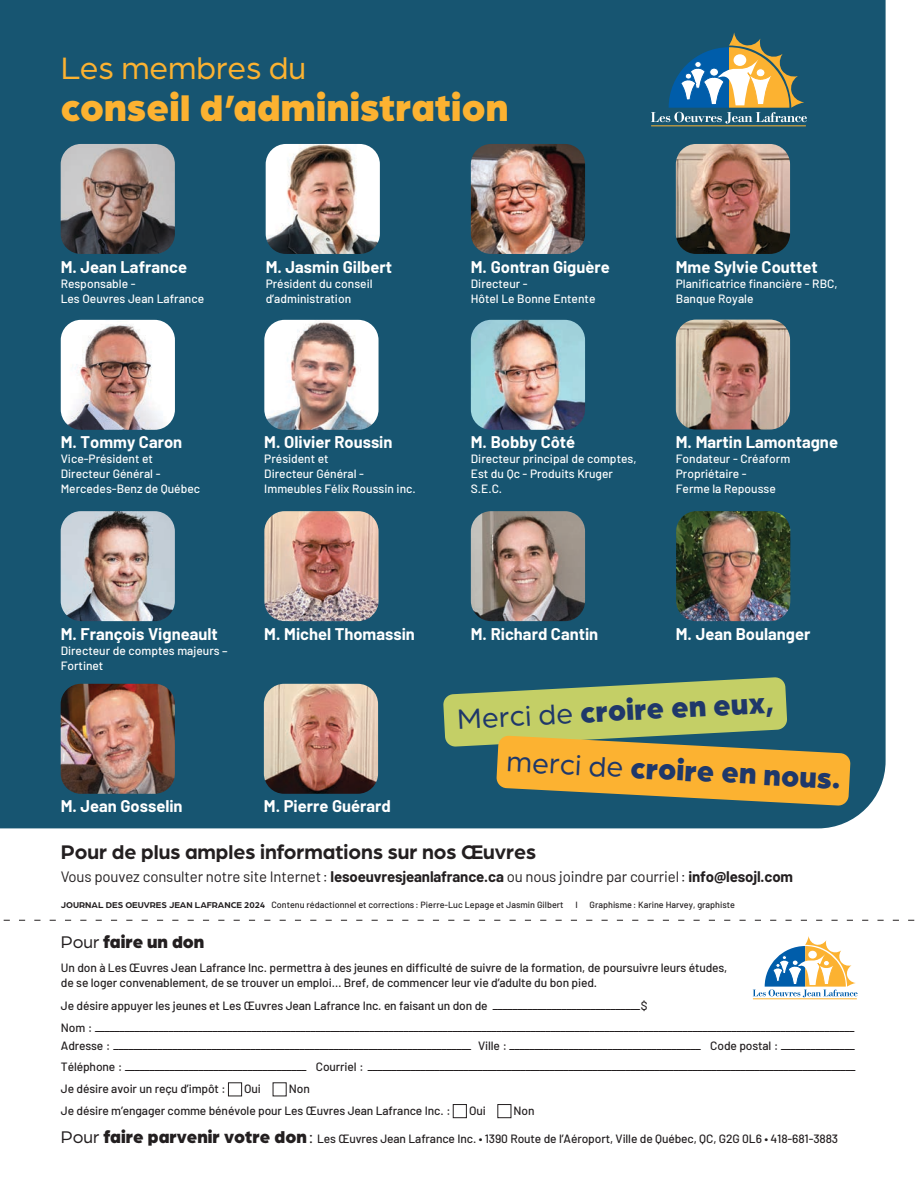
<style>
.page{position:relative;width:918px;height:1188px;background:#fff}
.page>*{position:absolute;margin:0;border:0;box-sizing:border-box;transform-origin:0 0}
.t1{font:900 39px "Arboria";letter-spacing:.01em;color:#fcb231}
.t2{font:33px "Arboria";color:#fcb231}
.t3{font:900 29.85px "Arboria";color:#1f386a}
.t4{font:700 21px "Arboria";color:#231f20}
.t5{font:900 18px "Arboria";color:#231f20}
.t6{font:700 16.5px "Barlow";color:#fff}
.t7{font:15px "Barlow";letter-spacing:-.01em;color:#231f20}
.t8{font:500 12px/21.8px "Barlow";letter-spacing:-.01em;color:#231f20}
.t9{font:500 12px/15px "Barlow";color:#fff}
.t10{font:500 9px "Barlow";color:#231f20}
.s1{font-weight:400}
.s2{font-weight:700}
.s3{font-family:"Arboria";font-weight:700}
.s4{font-family:"Arboria";font-weight:400;font-size:18px}
.s5{font-family:"Arboria";font-weight:900;font-size:18px}
</style>
<div class="page">
<div style="left:0;top:0;width:886px;height:828px;background:#175571"></div>
<svg style="left:3px;top:920px;width:912px;height:1px"></svg>
<hr style="left:753px;top:999px;width:104px;height:1px;background:#fcb231">
<svg style="left:753px;top:936px;width:105px;height:61px"></svg>
<svg style="left:228px;top:1082px;width:14px;height:14px"></svg>
<svg style="left:273px;top:1082px;width:14px;height:14px"></svg>
<svg style="left:453px;top:1104px;width:14px;height:14px"></svg>
<svg style="left:497px;top:1104px;width:15px;height:14px"></svg>
<svg style="left:443px;top:677px;width:408px;height:129px;background:#a09d56"></svg>
<hr style="left:651px;top:126px;width:155px;height:1px;background:#fcb231">
<svg style="left:651px;top:33px;width:156px;height:91px;background:#5c7f83"></svg>
<img style="left:266px;top:144px;width:114px;height:110px">
<img style="left:676px;top:144px;width:114px;height:110px">
<img style="left:676px;top:511px;width:114px;height:110px">
<img style="left:61px;top:684px;width:114px;height:110px">
<img style="left:264px;top:320px;width:115px;height:110px">
<img style="left:61px;top:320px;width:114px;height:110px">
<img style="left:471px;top:144px;width:114px;height:110px">
<img style="left:471px;top:511px;width:114px;height:110px">
<img style="left:471px;top:320px;width:114px;height:110px">
<img style="left:676px;top:320px;width:114px;height:110px">
<img style="left:61px;top:144px;width:114px;height:110px">
<img style="left:264px;top:511px;width:115px;height:110px">
<img style="left:61px;top:511px;width:114px;height:110px">
<img style="left:264px;top:684px;width:114px;height:110px">
<h2 class="t2" style="left:61px;top:47px;width:247px">Les membres du</h2>
<h1 class="t1" style="left:61px;top:80px;width:449px">conseil d’administration</h1>
<h3 class="t6" style="left:61px;top:254px;width:128px">M. Jean Lafrance</h3>
<p class="t9" style="left:61px;top:275px;width:145px">Responsable -<br>Les Oeuvres Jean Lafrance</p>
<h3 class="t6" style="left:61px;top:430px;width:123px">M. Tommy Caron</h3>
<p class="t9" style="left:61px;top:451px;width:141px">Vice-Président et<br>Directeur Général -<br>Mercedes-Benz de Québec</p>
<h3 class="t6" style="left:266px;top:254px;width:128px">M. Jasmin Gilbert</h3>
<p class="t9" style="left:266px;top:275px;width:108px">Président du conseil d’administration</p>
<h3 class="t6" style="left:264px;top:430px;width:130px">M. Olivier Roussin</h3>
<p class="t9" style="left:264px;top:451px;width:153px">Président et<br>Directeur Général -<br>Immeubles Félix Roussin inc.</p>
<h3 class="t6" style="left:471px;top:255px;width:140px">M. Gontran Giguère</h3>
<p class="t9" style="left:471px;top:275px;width:126px">Directeur -<br>Hôtel Le Bonne Entente</p>
<h3 class="t6" style="left:676px;top:254px;width:143px">Mme Sylvie Couttet</h3>
<p class="t9" style="left:676px;top:275px;width:163px">Planificatrice financière - RBC,<br>Banque Royale</p>
<h3 class="t6" style="left:471px;top:430px;width:106px">M. Bobby Côté</h3>
<p class="t9" style="left:471px;top:451px;width:167px">Directeur principal de comptes,<br>Est du Qc - Produits Kruger<br>S.E.C.</p>
<h3 class="t6" style="left:676px;top:430px;width:164px">M. Martin Lamontagne</h3>
<p class="t9" style="left:676px;top:450px;width:116px">Fondateur - Créaform<br>Propriétaire -<br>Ferme la Repousse</p>
<h3 class="t6" style="left:61px;top:622px;width:159px">M. François Vigneault</h3>
<h3 class="t6" style="left:676px;top:622px;width:136px">M. Jean Boulanger</h3>
<p class="t9" style="left:61px;top:642px;width:169px">Directeur de comptes majeurs –<br>Fortinet</p>
<h3 class="t6" style="left:264px;top:622px;width:152px">M. Michel Thomassin</h3>
<h3 class="t6" style="left:471px;top:622px;width:129px">M. Richard Cantin</h3>
<h3 class="t6" style="left:61px;top:794px;width:124px">M. Jean Gosselin</h3>
<h3 class="t6" style="left:264px;top:794px;width:128px">M. Pierre Guérard</h3>
<h3 class="t3" style="left:456px;top:698px;width:319px;rotate:-3deg"><span class="s1">Merci de</span> croire en eux,</h3>
<h3 class="t3" style="left:508px;top:740px;width:336px;rotate:3deg"><span class="s1">merci de</span> croire en nous.</h3>
<h3 class="t4" style="left:61px;top:838px;width:477px">Pour de plus amples informations sur nos Œuvres</h3>
<p class="t7" style="left:61px;top:866px;width:734px">Vous pouvez consulter notre site Internet: <span class="s2">lesoeuvresjeanlafrance.ca</span> ou nous joindre par courriel: <span class="s2">info@lesojl.com</span></p>
<p class="t10" style="left:61px;top:899px;width:504px"><span class="s3">JOURNAL DES OEUVRES JEAN LAFRANCE 2024</span> Contenu rédactionnel et corrections : Pierre-Luc Lepage et Jasmin Gilbert</p>
<p class="t10" style="left:575px;top:899px;width:4px">I</p>
<p class="t10" style="left:590px;top:899px;width:147px">Graphisme: Karine Harvey, graphiste</p>
<h3 class="t5" style="left:61px;top:929px;width:145px"><span class="s1">Pour</span> faire un don</h3>
<p class="t8" style="left:61px;top:959px;width:668px;line-height:15px">Un don à Les Œuvres Jean Lafrance Inc. permettra à des jeunes en difficulté de suivre de la formation, de poursuivre leurs études, de se loger convenablement, de se trouver un emploi… Bref, de commencer leur vie d’adulte du bon pied.</p>
<p class="t8" style="left:61px;top:994px;width:795px">Je désire appuyer les jeunes et Les Œuvres Jean Lafrance Inc. en faisant un don de ______________________________$<br>Nom : ___________________________________________________________________________________________________________________________________________________________</p>
<p class="t8" style="left:61px;top:1034px;width:796px;text-align:justify">Adresse : _________________________________________________________________________ Ville : _______________________________________ Code postal : _______________ Téléphone : _____________________________________ Courriel : ______________________________________________________________________________________________________ Je désire avoir un reçu d’impôt :</p>
<p class="t8" style="left:244px;top:1077px;width:18px">Oui</p>
<p class="t8" style="left:61px;top:1077px;width:391px;text-indent:228px">Non<br>Je désire m’engager comme bénévole pour Les Œuvres Jean Lafrance Inc. :</p>
<p class="t8" style="left:469px;top:1099px;width:18px">Oui</p>
<p class="t8" style="left:514px;top:1099px;width:22px">Non</p>
<p class="t8" style="left:61px;top:1127px;width:779px"><span class="s4">Pour</span> <span class="s5">faire parvenir votre don</span><span class="s4">:</span> Les Œuvres Jean Lafrance Inc. • 1390 Route de l’Aéroport, Ville de Québec, QC, G2G 0L6 • 418-681-3883</p>
</div>
